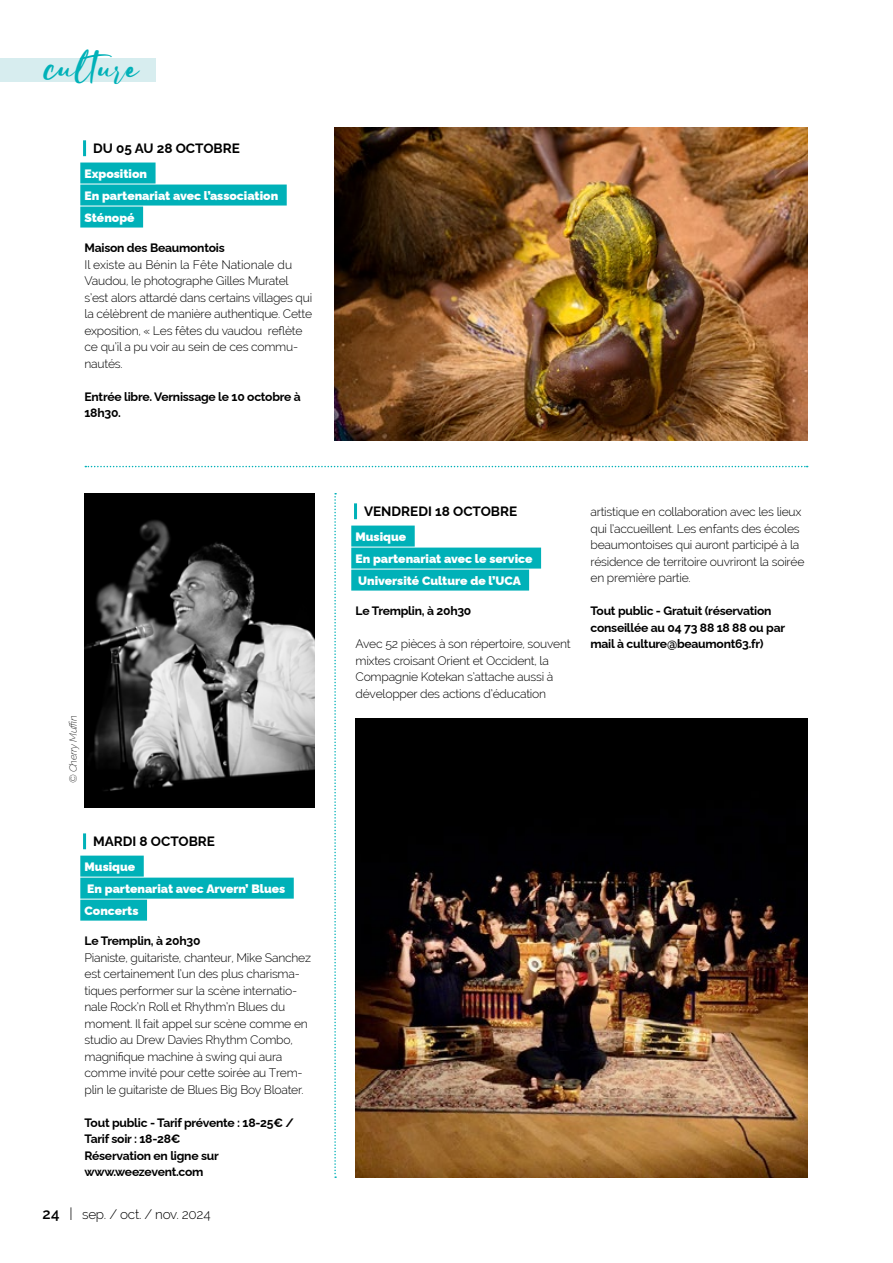
<style>
.page{position:relative;width:893px;height:1263px;background:#fff}
.page>*{position:absolute;margin:0;border:0;box-sizing:border-box;transform-origin:0 0}
.t1{font:44.4px "Oliver Blush";color:#00b1b8}
.t2{font:700 13.5px "Raleway";color:#000}
.t3{font:300 13.5px "Raleway";letter-spacing:-.02em;color:#000}
.t4{font:300 12.15px/16.5px "Raleway";letter-spacing:-.02em;color:#000}
.t5{font:700 12.15px/16.5px "Raleway";letter-spacing:-.02em;color:#000}
.t6{font:900 12.15px/22px "Raleway";color:#fff}
.t7{font:italic 200 10.5px "Raleway";letter-spacing:-.02em;color:#000}
.s1{font-weight:600;font-size:15px}
.s2{font-size:17.55px}
</style>
<div class="page">
<div style="left:0;top:58px;width:155px;height:24px;background:#d7edef"></div>
<svg style="left:85px;top:466px;width:723px;height:1px"></svg>
<svg style="left:334px;top:493px;width:2px;height:685px"></svg>
<hr style="left:83px;top:140px;width:3px;height:16px;background:#00b1b8">
<div style="left:80px;top:163px;width:76px;height:21px;background:#00b1b8"></div>
<div style="left:80px;top:185px;width:207px;height:21px;background:#00b1b8"></div>
<div style="left:80px;top:207px;width:63px;height:21px;background:#00b1b8"></div>
<hr style="left:354px;top:503px;width:3px;height:16px;background:#00b1b8">
<div style="left:351px;top:526px;width:64px;height:21px;background:#00b1b8"></div>
<div style="left:351px;top:548px;width:190px;height:21px;background:#00b1b8"></div>
<div style="left:351px;top:570px;width:178px;height:21px;background:#00b1b8"></div>
<hr style="left:83px;top:833px;width:3px;height:16px;background:#00b1b8">
<div style="left:80px;top:856px;width:64px;height:21px;background:#00b1b8"></div>
<div style="left:80px;top:878px;width:214px;height:21px;background:#00b1b8"></div>
<div style="left:80px;top:900px;width:67px;height:21px;background:#00b1b8"></div>
<img style="left:85px;top:493px;width:230px;height:314px">
<img style="left:334px;top:128px;width:473px;height:312px">
<img style="left:355px;top:719px;width:452px;height:459px">
<h1 class="t1" style="left:45px;top:46px;width:95px">culture</h1>
<p class="t2" style="left:93px;top:137px;width:148px">DU 05 AU 28 OCTOBRE</p>
<p class="t6" style="left:85px;top:161px;width:195px">Exposition<br>En partenariat avec l’association<br>Sténopé</p>
<p class="t5" style="left:85px;top:238px;width:142px">Maison des Beaumontois</p>
<p class="t4" style="left:85px;top:256px;width:229px">Il existe au Bénin la Fête Nationale du Vaudou, le photographe Gilles Muratel s’est alors attardé dans certains villages qui la célèbrent de manière authentique. Cette exposition, « Les fêtes du vaudou reflète ce qu’il a pu voir au sein de ces commu&shy;nautés.</p>
<p class="t5" style="left:85px;top:387px;width:218px">Entrée libre. Vernissage le 10 octobre à<br>18h30.</p>
<p class="t7" style="left:65px;top:783px;width:69px;rotate:-90deg">© Cherry Muffin</p>
<p class="t2" style="left:93px;top:830px;width:123px">MARDI 8 OCTOBRE</p>
<p class="t6" style="left:85px;top:854px;width:202px">Musique<br>En partenariat avec Arvern’ Blues<br>Concerts</p>
<p class="t5" style="left:85px;top:931px;width:117px">Le Tremplin, à 20h30</p>
<p class="t4" style="left:85px;top:949px;width:228px">Pianiste, guitariste, chanteur, Mike Sanchez est certainement l’un des plus charisma&shy;tiques performer sur la scène internatio&shy;nale Rock’n Roll et Rhythm’n Blues du moment. Il fait appel sur scène comme en studio au Drew Davies Rhythm Combo, magnifique machine à swing qui aura comme invité pour cette soirée au Trem&shy;plin le guitariste de Blues Big Boy Bloater.</p>
<p class="t5" style="left:85px;top:1113px;width:211px">Tout public - Tarif prévente : 18-25€ /<br>Tarif soir : 18-28€<br>Réservation en ligne sur www.weezevent.com</p>
<p class="t3" style="left:43px;top:1206px;width:170px"><span class="s1">24</span> <span class="s2">I</span> sep. / oct. / nov. 2024</p>
<p class="t2" style="left:364px;top:500px;width:155px">VENDREDI 18 OCTOBRE</p>
<p class="t6" style="left:355px;top:524px;width:179px">Musique<br>En partenariat avec le service<br>Université Culture de l’UCA</p>
<p class="t5" style="left:355px;top:601px;width:117px">Le Tremplin, à 20h30</p>
<p class="t4" style="left:355px;top:635px;width:217px">Avec 52 pièces à son répertoire, souvent mixtes croisant Orient et Occident, la Compagnie Kotekan s’attache aussi à développer des actions d’éducation</p>
<p class="t4" style="left:590px;top:503px;width:215px">artistique en collaboration avec les lieux qui l’accueillent. Les enfants des écoles beaumontoises qui auront participé à la résidence de territoire ouvriront la soirée en première partie.</p>
<p class="t5" style="left:590px;top:601px;width:196px">Tout public - Gratuit (réservation conseillée au 04 73 88 18 88 ou par mail à culture@beaumont63.fr)</p>
</div>
